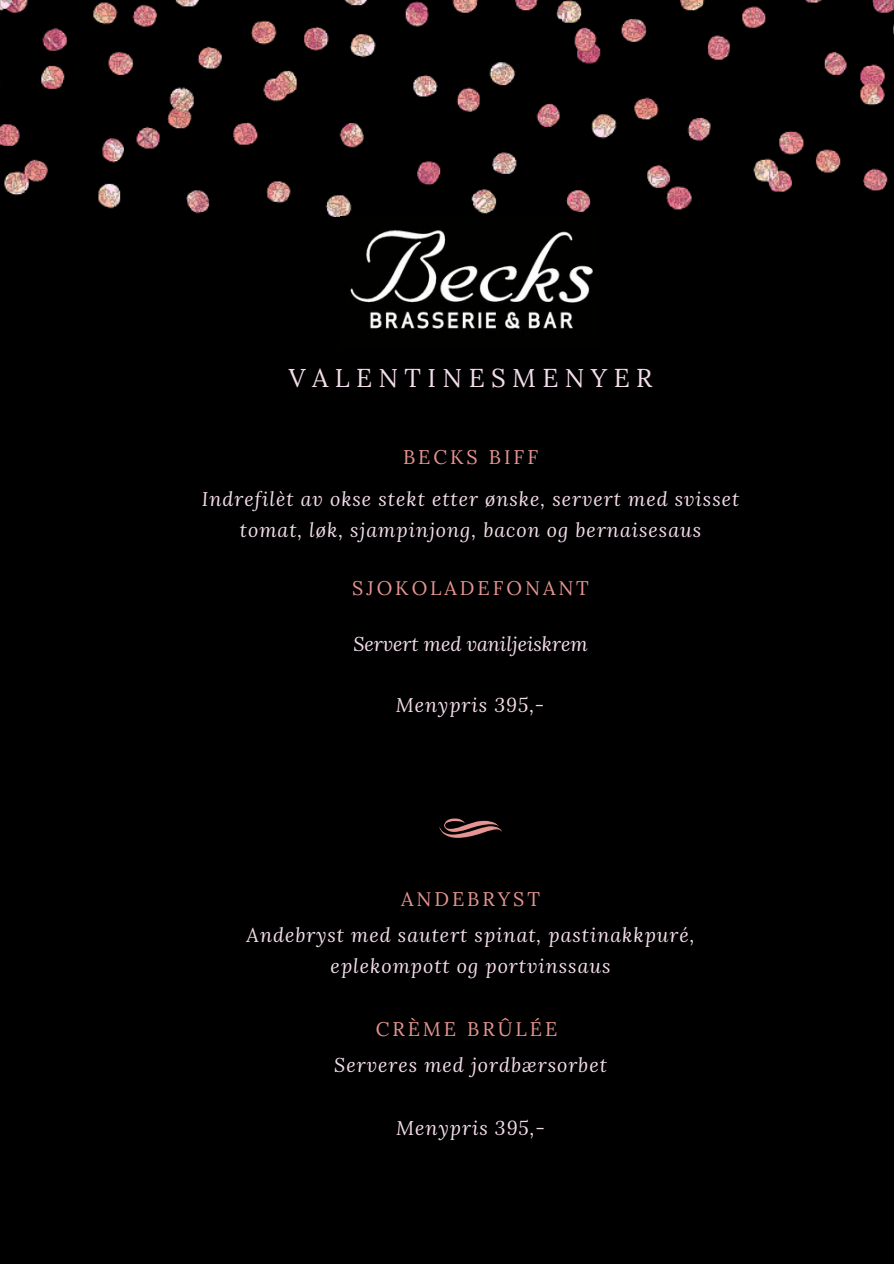
<style>
.page{position:relative;width:894px;height:1264px;background:#fff}
.page>*{position:absolute;margin:0;border:0;box-sizing:border-box;transform-origin:0 0}
.t1{font:25.8px "Lora";letter-spacing:.25em;color:#f4ddea}
.t2{font:italic 19.65px/31.8px "Lora";letter-spacing:.05em;color:#f4ddea;text-align:center}
.t3{font:19.65px "Lora";letter-spacing:.15em;color:#e69491}
.t4{font:italic 19.65px "Lora";color:#f4ddea}
</style>
<div class="page">
<div style="left:0;top:0;width:893px;height:1263px;background:#000"></div>
<svg style="left:439px;top:818px;width:62px;height:19px"></svg>
<img style="left:0;top:0;width:893px;height:216px">
<img style="left:350px;top:230px;width:243px;height:99px">
<h1 class="t1" style="left:289px;top:361px;width:365px">VALENTINESMENYER</h1>
<p class="t3" style="left:403px;top:444px;width:137px">BECKS BIFF</p>
<p class="t2" style="left:202px;top:482px;width:538px">Indrefilèt av okse stekt etter ønske, servert med svisset tomat, løk, sjampinjong, bacon og bernaisesaus</p>
<p class="t3" style="left:352px;top:575px;width:238px">SJOKOLADEFONANT</p>
<p class="t4" style="left:353px;top:630px;width:236px">Servert med vaniljeiskrem</p>
<p class="t2" style="left:395px;top:689px;width:150px">Menypris 395,-</p>
<p class="t3" style="left:401px;top:885px;width:140px">ANDEBRYST</p>
<p class="t2" style="left:246px;top:918px;width:449px">Andebryst med sautert spinat, pastinakkpuré, eplekompott og portvinssaus</p>
<p class="t3" style="left:375px;top:1016px;width:183px">CRÈME BRÛLÉE</p>
<p class="t2" style="left:334px;top:1048px;width:274px">Serveres med jordbærsorbet</p>
<p class="t2" style="left:396px;top:1111px;width:150px">Menypris 395,-</p>
</div>
